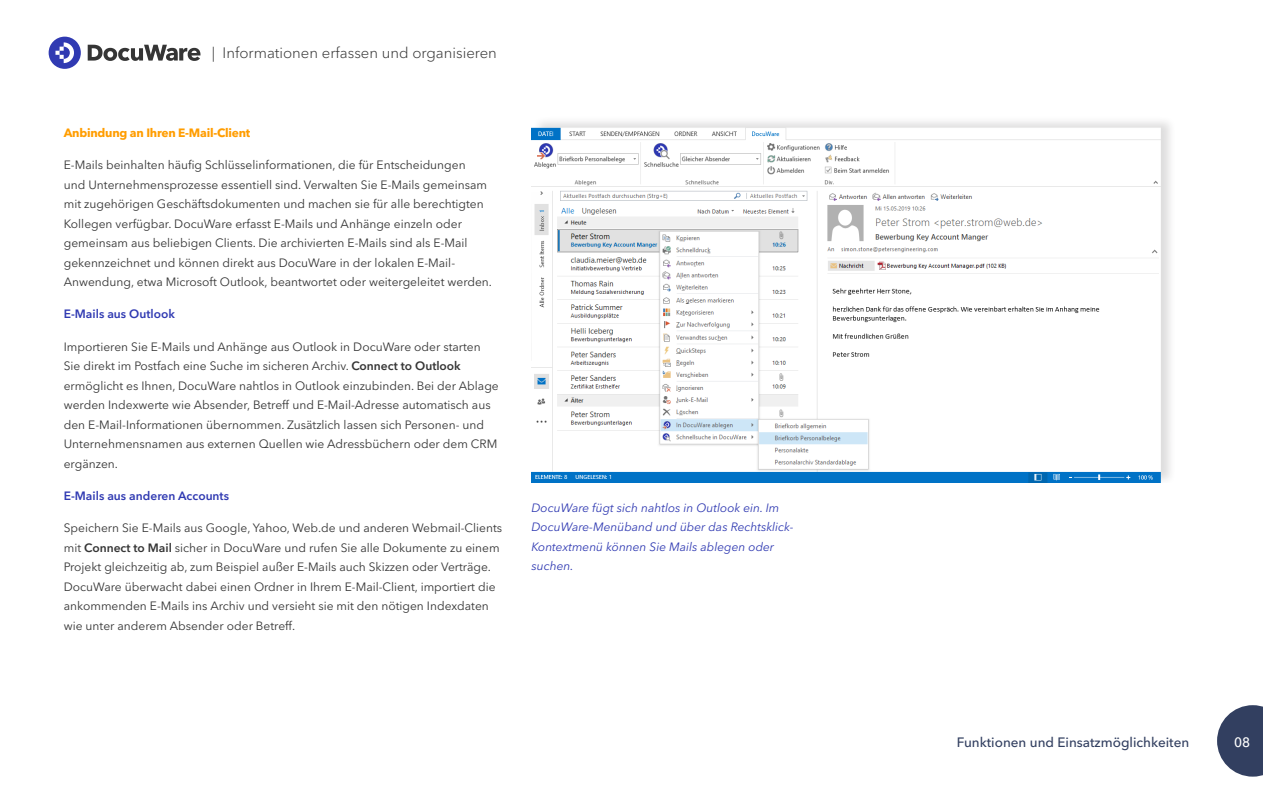
<style>
.page{position:relative;width:1263px;height:787px;background:#fff}
.page>*{position:absolute;margin:0;border:0;box-sizing:border-box;transform-origin:0 0}
.t1{font:300 15px "Avenir Next LT Pro";color:#353535}
.t2{font:500 13.5px "Avenir Next LT Pro";color:#323f60}
.t3{font:500 13.5px "Avenir Next LT Pro";color:#fff}
.t4{font:12px/19.5px "Avenir Next LT Pro";color:#353535}
.t5{font:italic 12px/19.5px "Avenir Next LT Pro";color:#303ab2}
.t6{font:600 12px "Avenir Next LT Pro";color:#303ab2}
.t7{font:700 12px "Avenir Next LT Pro";letter-spacing:-.02em;color:#ff9d00}
.s1{font-weight:600}
</style>
<div class="page">
<div style="left:532px;top:116px;width:645px;height:367px;background:#231f20;opacity:.15"></div>
<img style="left:531px;top:128px;width:632px;height:354px">
<svg style="left:49px;top:37px;width:32px;height:32px"></svg>
<svg style="left:88px;top:45px;width:112px;height:16px"></svg>
<svg style="left:1217px;top:705px;width:46px;height:71px"></svg>
<p class="t1" style="left:212px;top:44px;width:287px">| Informationen erfassen und organisieren</p>
<p class="t7" style="left:64px;top:125px;width:188px">Anbindung an Ihren E-Mail-Client</p>
<p class="t4" style="left:64px;top:155px;width:430px">E-Mails beinhalten häufig Schlüsselinformationen, die für Entscheidungen<br>und Unternehmensprozesse essentiell sind. Verwalten Sie E-Mails gemeinsam mit zugehörigen Geschäftsdokumenten und machen sie für alle berechtigten Kollegen verfügbar. DocuWare erfasst E-Mails und Anhänge einzeln oder gemeinsam aus beliebigen Clients. Die archivierten E-Mails sind als E-Mail gekennzeichnet und können direkt aus DocuWare in der lokalen E-Mail-Anwendung, etwa Microsoft Outlook, beantwortet oder weitergeleitet werden.</p>
<p class="t6" style="left:64px;top:307px;width:113px">E-Mails aus Outlook</p>
<p class="t4" style="left:64px;top:337px;width:437px">Importieren Sie E-Mails und Anhänge aus Outlook in DocuWare oder starten Sie direkt im Postfach eine Suche im sicheren Archiv. <span class="s1">Connect to Outlook </span>ermöglicht es Ihnen, DocuWare nahtlos in Outlook einzubinden. Bei der Ablage werden Indexwerte wie Absender, Betreff und E-Mail-Adresse automatisch aus den E-Mail-Informationen übernommen. Zusätzlich lassen sich Personen- und Unternehmensnamen aus externen Quellen wie Adressbüchern oder dem CRM ergänzen.</p>
<p class="t6" style="left:64px;top:488px;width:167px">E-Mails aus anderen Accounts</p>
<p class="t4" style="left:64px;top:518px;width:440px">Speichern Sie E-Mails aus Google, Yahoo, Web.de und anderen Webmail-Clients mit <span class="s1">Connect to Mail</span> sicher in DocuWare und rufen Sie alle Dokumente zu einem Projekt gleichzeitig ab, zum Beispiel außer E-Mails auch Skizzen oder Verträge.<br>DocuWare überwacht dabei einen Ordner in Ihrem E-Mail-Client, importiert die ankommenden E-Mails ins Archiv und versieht sie mit den nötigen Indexdaten wie unter anderem Absender oder Betreff.</p>
<p class="t5" style="left:531px;top:498px;width:264px">DocuWare fügt sich nahtlos in Outlook ein. Im DocuWare-Menüband und über das Rechtsklick-Kontextmenü können Sie Mails ablegen oder suchen.</p>
<p class="t2" style="left:957px;top:734px;width:234px">Funktionen und Einsatzmöglichkeiten</p>
<p class="t3" style="left:1234px;top:734px;width:18px">08</p>
</div>
